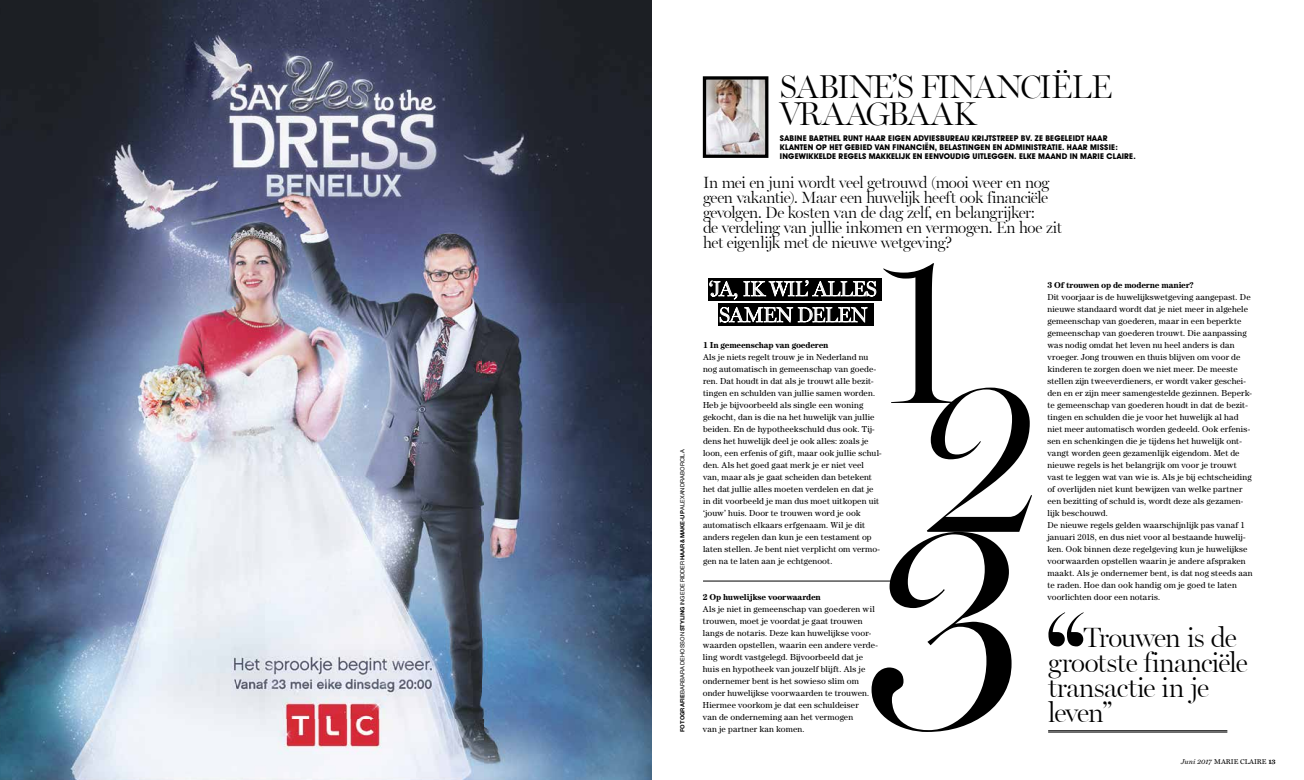
<style>
.page{position:relative;width:1304px;height:780px;background:#fff}
.page>*{position:absolute;margin:0;border:0;box-sizing:border-box;transform-origin:0 0}
.t1{font:300 269.2px "Miller Banner";color:#000}
.t2{font:300 202.5px "Miller Banner";color:#000}
.t3{font:300 195.9px "Miller Banner";color:#000}
.t4{font:300 28.4px/26.3px "Miller Banner";letter-spacing:-.035em;color:#000}
.t5{font:300 24px/25px "Miller Banner";letter-spacing:-.025em;color:#000}
.t6{font:300 18px/26px "Miller Banner";letter-spacing:-.015em;color:#fff;text-align:center}
.t7{font:300 14px/15px "Miller Banner";letter-spacing:-.03em;color:#000}
.t8{font:8.7px/12px "Century Std";letter-spacing:.01em;color:#000}
.t9{font:700 8.7px "Century Std";letter-spacing:-.03em;color:#000}
.t10{font:700 8px/9px "Avant Garde IT Cby BT";letter-spacing:.025em;color:#000}
.t11{font:7px "Miller Text";color:#000}
.t12{font:5.8px "Helvetica Neue LT Std";color:#000}
.s1{font-weight:700}
.s2{font-style:italic}
</style>
<div class="page">
<img style="left:707px;top:80px;width:57px;height:74px">
<div style="left:703px;top:76px;width:65px;height:82px;border:3px solid #000"></div>
<div style="left:708px;top:278px;width:174px;height:22px;background:#000"></div>
<div style="left:719px;top:303px;width:155px;height:22px;background:#000"></div>
<svg style="left:710px;top:280px;width:27px;height:19px"></svg>
<svg style="left:744px;top:280px;width:132px;height:16px"></svg>
<svg style="left:720px;top:307px;width:147px;height:15px"></svg>
<hr style="left:703px;top:581px;width:199px;height:1px;background:#000">
<hr style="left:1048px;top:730px;width:179px;height:1px;background:#000">
<hr style="left:1048px;top:731px;width:179px;height:1px;background:#000">
<svg style="left:1048px;top:612px;width:36px;height:34px"></svg>
<img style="left:0;top:0;width:652px;height:780px">
<p class="t12" style="left:679px;top:732px;width:284px;rotate:-90deg"><span class="s1">FOTOGRAFIE</span> BARBARA DE HOSSON <span class="s1">STYLING</span> INGE DE RIDDER <span class="s1">HAAR &amp; MAKE-UP</span> ALEXANDRA BORCILA</p>
<h3 class="t4" style="left:780px;top:74px;width:334px">SABINE’S FINANCIËLE<br>VRAAGBAAK</h3>
<p class="t10" style="left:780px;top:133px;width:357px">SABINE BARTHEL RUNT HAAR EIGEN ADVIESBUREAU KRIJTSTREEP BV. ZE BEGELEIDT HAAR<br>KLANTEN OP HET GEBIED VAN FINANCIËN, BELASTINGEN EN ADMINISTRATIE. HAAR MISSIE:<br>INGEWIKKELDE REGELS MAKKELIJK EN EENVOUDIG UITLEGGEN. ELKE MAAND IN MARIE CLAIRE.</p>
<p class="t7" style="left:703px;top:175px;width:361px">In mei en juni wordt veel getrouwd (mooi weer en nog geen vakantie). Maar een huwelijk heeft ook financiële gevolgen. De kosten van de dag zelf, en belangrijker:<br>de verdeling van jullie inkomen en vermogen. En hoe zit het eigenlijk met de nieuwe wetgeving?</p>
<h3 class="t3" style="left:872px;top:192px;width:94px">1</h3>
<h3 class="t6" style="left:709px;top:275px;width:169px">‘JA, IK WIL’ ALLES<br>SAMEN DELEN</h3>
<p class="t9" style="left:703px;top:340px;width:127px">1 In gemeenschap van goederen</p>
<p class="t8" style="left:703px;top:351px;width:180px">Als je niets regelt trouw je in Nederland nu nog automatisch in gemeenschap van goede&shy;ren. Dat houdt in dat als je trouwt alle bezit&shy;tingen en schulden van jullie samen worden.<br>Heb je bijvoorbeeld als single een woning gekocht, dan is die na het huwelijk van jullie beiden. En de hypotheekschuld dus ook. Tij&shy;dens het huwelijk deel je ook alles: zoals je loon, een erfenis of gift, maar ook jullie schul&shy;den. Als het goed gaat merk je er niet veel van, maar als je gaat scheiden dan betekent het dat jullie alles moeten verdelen en dat je in dit voorbeeld je man dus moet uitkopen uit ‘jouw’ huis. Door te trouwen word je ook automatisch elkaars erfgenaam. Wil je dit anders regelen dan kun je een testament op laten stellen. Je bent niet verplicht om vermo&shy;gen na te laten aan je echtgenoot.</p>
<h2 class="t2" style="left:919px;top:314px;width:131px">2</h2>
<h1 class="t1" style="left:862px;top:434px;width:172px">3</h1>
<p class="t9" style="left:703px;top:592px;width:120px">2 Op huwelijkse voorwaarden</p>
<p class="t8" style="left:703px;top:603px;width:176px">Als je niet in gemeenschap van goederen wil trouwen, moet je voordat je gaat trouwen langs de notaris. Deze kan huwelijkse voor&shy;waarden opstellen, waarin een andere verde&shy;ling wordt vastgelegd. Bijvoorbeeld dat je huis en hypotheek van jouzelf blijft. Als je ondernemer bent is het sowieso slim om onder huwelijkse voorwaarden te trouwen.<br>Hiermee voorkom je dat een schuldeiser<br>van de onderneming aan het vermogen<br>van je partner kan komen.</p>
<p class="t9" style="left:1047px;top:280px;width:148px">3 Of trouwen op de moderne manier?</p>
<p class="t8" style="left:1047px;top:291px;width:207px">Dit voorjaar is de huwelijkswetgeving aangepast. De nieuwe standaard wordt dat je niet meer in algehele gemeenschap van goederen, maar in een beperkte gemeenschap van goederen trouwt. Die aanpassing was nodig omdat het leven nu heel anders is dan vroeger. Jong trouwen en thuis blijven om voor de kinderen te zorgen doen we niet meer. De meeste stellen zijn tweeverdieners, er wordt vaker geschei&shy;den en er zijn meer samengestelde gezinnen. Beperk&shy;te gemeenschap van goederen houdt in dat de bezit&shy;tingen en schulden die je voor het huwelijk al had niet meer automatisch worden gedeeld. Ook erfenis&shy;sen en schenkingen die je tijdens het huwelijk ont&shy;vangt worden geen gezamenlijk eigendom. Met de nieuwe regels is het belangrijk om voor je trouwt vast te leggen wat van wie is. Als je bij echtscheiding of overlijden niet kunt bewijzen van welke partner een bezitting of schuld is, wordt deze als gezamen&shy;lijk beschouwd.<br>De nieuwe regels gelden waarschijnlijk pas vanaf 1 januari 2018, en dus niet voor al bestaande huwelij&shy;ken. Ook binnen deze regelgeving kun je huwelijkse voorwaarden opstellen waarin je andere afspraken maakt. Als je ondernemer bent, is dat nog steeds aan te raden. Hoe dan ook handig om je goed te laten voorlichten door een notaris.</p>
<h3 class="t5" style="left:1048px;top:624px;width:201px;text-indent:36px">Trouwen is de grootste financiële transactie in je leven”</h3>
<p class="t11" style="left:1181px;top:757px;width:96px"><span class="s2">Juni 2017</span> MARIE CLAIRE <span class="s1">13</span></p>
</div>
